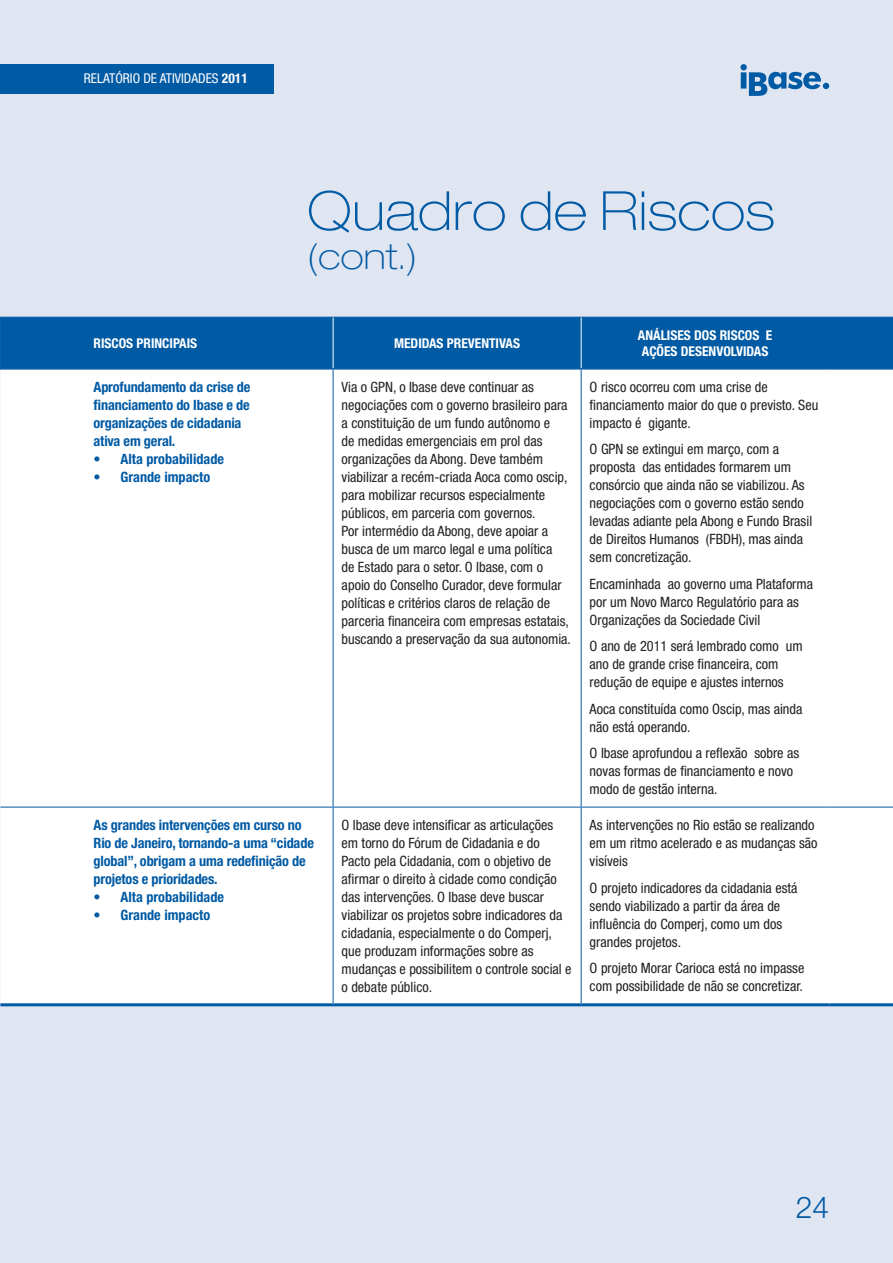
<style>
.page{position:relative;width:893px;height:1263px;background:#e0e5f2}
.page>*{position:absolute;margin:0;border:0;box-sizing:border-box;transform-origin:0 0}
.Titulo_Capitulo{font:100 expanded 54px "Helvetica Neue LT Std";letter-spacing:.01em;color:#015aa4}
.Titulo_Capitulo-2{font:100 expanded 36px "Helvetica Neue LT Std";color:#015aa4}
.t1{font:300 30px "Helvetica Neue LT Std";color:#015aa4}
.Corpo_Texto{font:condensed 14.25px/18px "Helvetica Neue LT Std";color:#231f20}
.Corpo_Texto-2{font:700 condensed 14.25px/18px "Helvetica Neue LT Std";letter-spacing:-.01em;color:#015aa4}
.t2{font:700 condensed 13.5px/16.5px "Helvetica Neue LT Std";color:#fff}
.t3{font:condensed 13.5px "Helvetica Neue LT Std";color:#fff}
.s1{font-weight:700}
</style>
<div class="page">
<div style="left:1px;top:318px;width:892px;height:50px;background:#015aa4"></div>
<div style="left:0;top:370px;width:893px;height:633px;background:#fff"></div>
<hr style="left:0;top:317px;width:85px;height:1px;background:#015aa4">
<hr style="left:0;top:318px;width:1px;height:50px;background:#015aa4">
<hr style="left:85px;top:317px;width:248px;height:1px;background:#015aa4">
<hr style="left:85px;top:318px;width:1px;height:50px;background:#015aa4">
<hr style="left:333px;top:317px;width:248px;height:1px;background:#015aa4">
<hr style="left:581px;top:317px;width:248px;height:1px;background:#015aa4">
<hr style="left:829px;top:317px;width:64px;height:1px;background:#015aa4">
<hr style="left:829px;top:318px;width:1px;height:50px;background:#015aa4">
<hr style="left:333px;top:370px;width:1px;height:437px;background:#015aa4">
<hr style="left:581px;top:370px;width:1px;height:437px;background:#015aa4">
<hr style="left:333px;top:807px;width:1px;height:196px;background:#015aa4">
<hr style="left:581px;top:807px;width:1px;height:196px;background:#015aa4">
<hr style="left:333px;top:318px;width:1px;height:50px;background:#fff">
<hr style="left:581px;top:318px;width:1px;height:50px;background:#fff">
<hr style="left:0;top:807px;width:85px;height:1px;background:#015aa4">
<hr style="left:85px;top:807px;width:248px;height:1px;background:#015aa4">
<hr style="left:333px;top:807px;width:248px;height:1px;background:#015aa4">
<hr style="left:581px;top:807px;width:248px;height:1px;background:#015aa4">
<hr style="left:829px;top:807px;width:64px;height:1px;background:#015aa4">
<hr style="left:0;top:1003px;width:85px;height:3px;background:#015aa4">
<hr style="left:85px;top:1003px;width:248px;height:3px;background:#015aa4">
<hr style="left:333px;top:1003px;width:248px;height:3px;background:#015aa4">
<hr style="left:581px;top:1003px;width:248px;height:3px;background:#015aa4">
<hr style="left:829px;top:1003px;width:64px;height:3px;background:#015aa4">
<hr style="left:0;top:368px;width:85px;height:2px;background:#015aa4">
<hr style="left:85px;top:368px;width:248px;height:2px;background:#015aa4">
<hr style="left:333px;top:368px;width:248px;height:2px;background:#015aa4">
<hr style="left:581px;top:368px;width:248px;height:2px;background:#015aa4">
<hr style="left:829px;top:368px;width:64px;height:2px;background:#015aa4">
<div style="left:0;top:64px;width:274px;height:30px;background:#015aa4"></div>
<svg style="left:740px;top:64px;width:89px;height:32px"></svg>
<p class="t3" style="left:84px;top:71px;width:165px">RELATÓRIO DE ATIVIDADES <span class="s1">2011</span></p>
<p class="Titulo_Capitulo" style="left:307px;top:179px;width:469px">Quadro de Riscos</p>
<p class="Titulo_Capitulo-2" style="left:307px;top:235px;width:111px">(cont.)</p>
<p class="t2" style="left:94px;top:335px;width:105px">RISCOS PRINCIPAIS</p>
<p class="t2" style="left:394px;top:335px;width:127px">MEDIDAS PREVENTIVAS</p>
<p class="t2" style="left:638px;top:326px;width:136px">ANÁLISES DOS RISCOS E<br>AÇÕES DESENVOLVIDAS</p>
<p class="Corpo_Texto-2" style="left:94px;top:377px;width:158px">Aprofundamento da crise de financiamento do Ibase e de organizações de cidadania ativa em geral.</p>
<p class="Corpo_Texto-2" style="left:94px;top:449px;width:132px">• Alta probabilidade</p>
<p class="Corpo_Texto-2" style="left:94px;top:467px;width:118px">• Grande impacto</p>
<p class="Corpo_Texto" style="left:342px;top:378px;width:231px">Via o GPN, o Ibase deve continuar as negociações com o governo brasileiro para a constituição de um fundo autônomo e<br>de medidas emergenciais em prol das organizações da Abong. Deve também viabilizar a recém-criada Aoca como oscip, para mobilizar recursos especialmente públicos, em parceria com governos.<br>Por intermédio da Abong, deve apoiar a busca de um marco legal e uma política<br>de Estado para o setor. O Ibase, com o apoio do Conselho Curador, deve formular políticas e critérios claros de relação de parceria financeira com empresas estatais, buscando a preservação da sua autonomia.</p>
<p class="Corpo_Texto" style="left:590px;top:378px;width:230px">O risco ocorreu com uma crise de financiamento maior do que o previsto. Seu impacto é gigante.</p>
<p class="Corpo_Texto" style="left:590px;top:440px;width:224px">O GPN se extingui em março, com a proposta das entidades formarem um consórcio que ainda não se viabilizou. As negociações com o governo estão sendo levadas adiante pela Abong e Fundo Brasil de Direitos Humanos (FBDH), mas ainda sem concretização.</p>
<p class="Corpo_Texto" style="left:590px;top:575px;width:225px">Encaminhada ao governo uma Plataforma por um Novo Marco Regulatório para as<br>Organizações da Sociedade Civil</p>
<p class="Corpo_Texto" style="left:590px;top:637px;width:214px">O ano de 2011 será lembrado como um ano de grande crise financeira, com redução de equipe e ajustes internos</p>
<p class="Corpo_Texto" style="left:590px;top:700px;width:214px">Aoca constituída como Oscip, mas ainda não está operando.</p>
<p class="Corpo_Texto" style="left:590px;top:744px;width:211px">O Ibase aprofundou a reflexão sobre as novas formas de financiamento e novo modo de gestão interna.</p>
<p class="Corpo_Texto-2" style="left:94px;top:816px;width:222px">As grandes intervenções em curso no Rio de Janeiro, tornando-a uma “cidade global”, obrigam a uma redefinição de projetos e prioridades.</p>
<p class="Corpo_Texto-2" style="left:94px;top:888px;width:132px">• Alta probabilidade</p>
<p class="Corpo_Texto-2" style="left:94px;top:906px;width:118px">• Grande impacto</p>
<p class="Corpo_Texto" style="left:342px;top:816px;width:231px">O Ibase deve intensificar as articulações em torno do Fórum de Cidadania e do Pacto pela Cidadania, com o objetivo de afirmar o direito à cidade como condição das intervenções. O Ibase deve buscar viabilizar os projetos sobre indicadores da cidadania, especialmente o do Comperj, que produzam informações sobre as mudanças e possibilitem o controle social e o debate público.</p>
<p class="Corpo_Texto" style="left:590px;top:816px;width:229px">As intervenções no Rio estão se realizando em um ritmo acelerado e as mudanças são visíveis</p>
<p class="Corpo_Texto" style="left:590px;top:878px;width:209px">O projeto indicadores da cidadania está sendo viabilizado a partir da área de influência do Comperj, como um dos grandes projetos.</p>
<p class="Corpo_Texto" style="left:590px;top:959px;width:216px">O projeto Morar Carioca está no impasse com possibilidade de não se concretizar.</p>
<h3 class="t1" style="left:796px;top:1189px;width:35px">24</h3>
</div>
